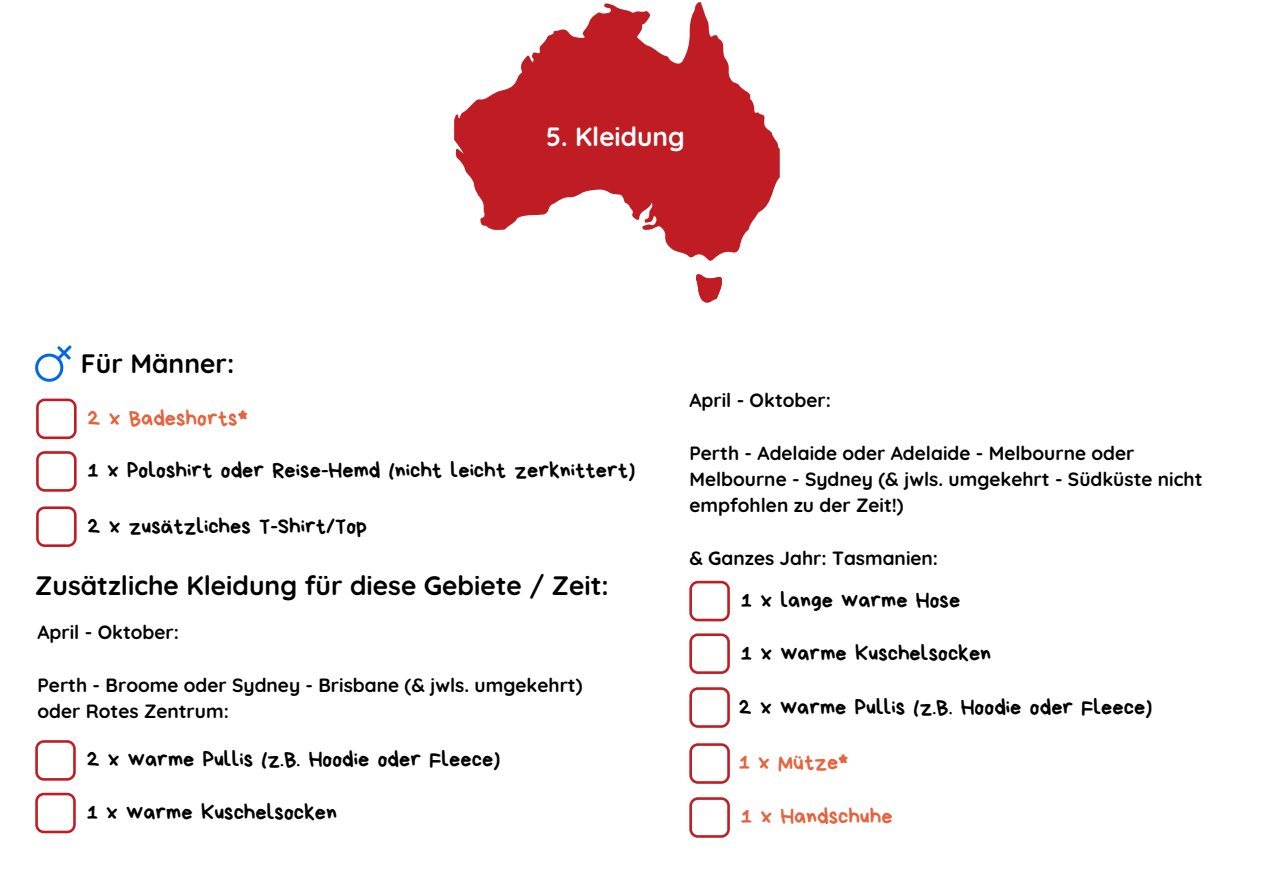
<style>
.page{position:relative;width:1263px;height:894px;background:#fff}
.page>*{position:absolute;margin:0;border:0;box-sizing:border-box;transform-origin:0 0}
.t1{font:700 26.55px "Quicksand";color:#000}
.t2{font:700 26.25px "Quicksand";color:#fff}
.t3{font:22.2px "Bryndan Write";color:#000}
.t4{font:22.2px "Bryndan Write";color:#e56440}
.t5{font:700 19.05px/26.2px "Quicksand";color:#000}
</style>
<div class="page">
<svg style="left:35px;top:345px;width:37px;height:36px"></svg>
<svg style="left:454px;top:2px;width:326px;height:259px;fill:#bf1c23"></svg>
<svg style="left:696px;top:274px;width:26px;height:29px"></svg>
<svg style="left:36px;top:398px;width:41px;height:41px"></svg>
<svg style="left:36px;top:451px;width:41px;height:40px"></svg>
<svg style="left:35px;top:740px;width:41px;height:40px"></svg>
<svg style="left:35px;top:792px;width:41px;height:41px"></svg>
<svg style="left:689px;top:580px;width:41px;height:41px"></svg>
<svg style="left:689px;top:633px;width:41px;height:40px"></svg>
<svg style="left:689px;top:687px;width:41px;height:40px"></svg>
<svg style="left:689px;top:743px;width:41px;height:40px"></svg>
<svg style="left:689px;top:797px;width:41px;height:40px"></svg>
<svg style="left:36px;top:506px;width:41px;height:41px"></svg>
<h1 class="t1" style="left:81px;top:346px;width:155px">Für Männer:</h1>
<h2 class="t2" style="left:546px;top:120px;width:140px">5. Kleidung</h2>
<p class="t4" style="left:88px;top:407px;width:162px">2 x Badeshorts*</p>
<p class="t3" style="left:88px;top:459px;width:549px">1 x Poloshirt oder Reise-Hemd (nicht leicht zerknittert)</p>
<p class="t3" style="left:88px;top:514px;width:281px">2 x zusätzliches T-Shirt/Top</p>
<h1 class="t1" style="left:35px;top:568px;width:575px">Zusätzliche Kleidung für diese Gebiete / Zeit:</h1>
<p class="t5" style="left:37px;top:619px;width:143px">April - Oktober:</p>
<p class="t5" style="left:37px;top:671px;width:547px">Perth - Broome oder Sydney - Brisbane (&amp; jwls. umgekehrt) oder Rotes Zentrum:</p>
<p class="t3" style="left:87px;top:748px;width:415px">2 x warme Pullis (z.B. Hoodie oder Fleece)</p>
<p class="t3" style="left:87px;top:801px;width:252px">1 x warme Kuschelsocken</p>
<p class="t5" style="left:689px;top:386px;width:143px">April - Oktober:</p>
<p class="t5" style="left:689px;top:439px;width:515px">Perth - Adelaide oder Adelaide - Melbourne oder<br>Melbourne - Sydney (&amp; jwls. umgekehrt - Südküste nicht empfohlen zu der Zeit!)</p>
<p class="t5" style="left:689px;top:544px;width:250px">&amp; Ganzes Jahr: Tasmanien:</p>
<p class="t3" style="left:741px;top:589px;width:221px">1 x lange warme Hose</p>
<p class="t3" style="left:741px;top:641px;width:252px">1 x warme Kuschelsocken</p>
<p class="t3" style="left:739px;top:695px;width:415px">2 x warme Pullis (z.B. Hoodie oder Fleece)</p>
<p class="t4" style="left:739px;top:751px;width:111px">1 x Mütze*</p>
<p class="t4" style="left:741px;top:805px;width:153px">1 x Handschuhe</p>
</div>
